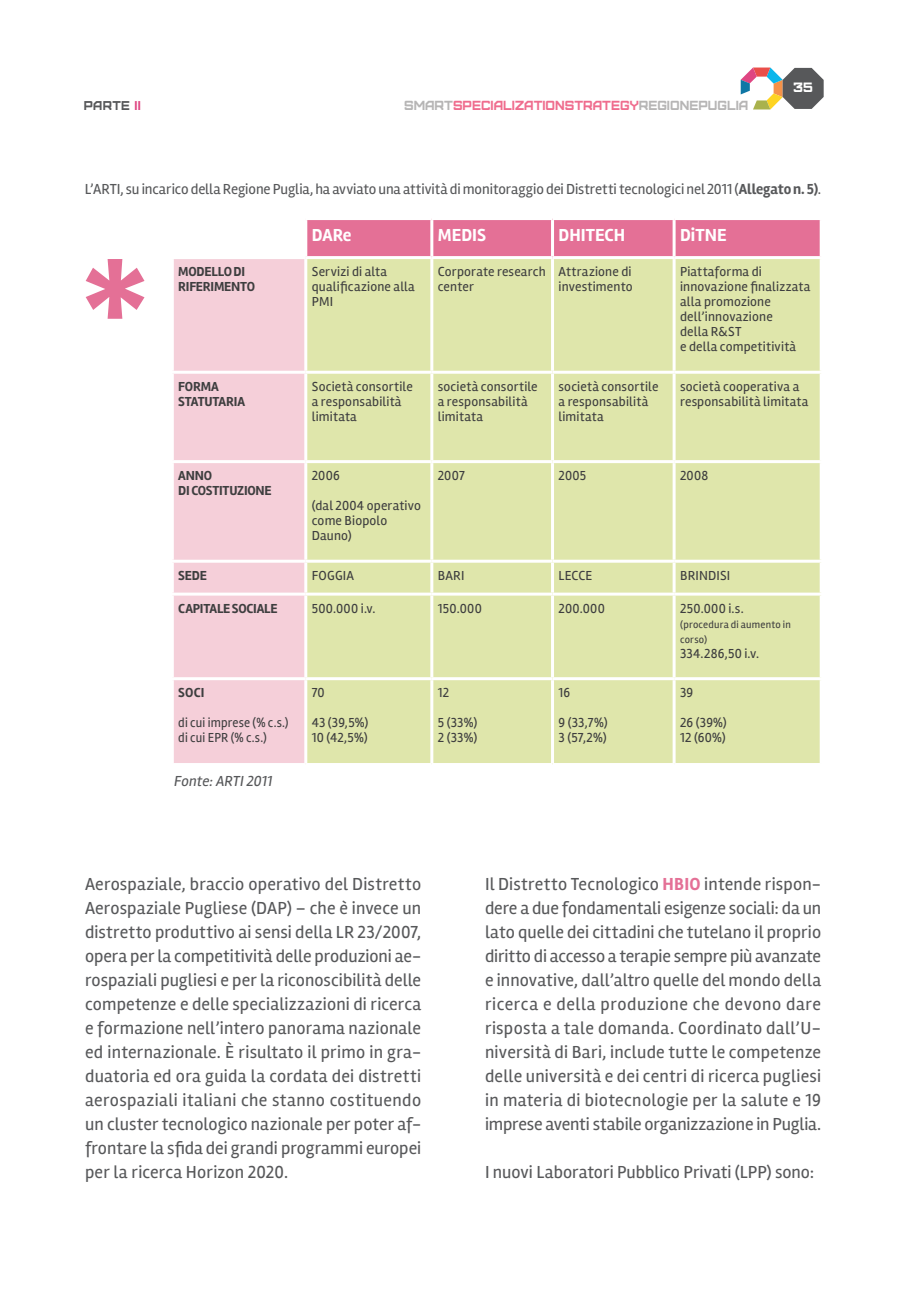
<style>
.page{position:relative;width:919px;height:1289px;background:#fff}
.page>*{position:absolute;margin:0;border:0;box-sizing:border-box;transform-origin:0 0}
.t1{font:192px "Rambla";color:#e47096}
.t2{font:18px/24px "Rambla";color:#57585a;text-align:justify}
.t3{font:700 18px "Rambla";color:#fff}
.t4{font:15px "Rambla";letter-spacing:-.005em;color:#57585a}
.t5{font:italic 15px "Rambla";color:#57585a}
.t6{font:13.5px/15px "Rambla";letter-spacing:.01em;color:#3e3e3f}
.t7{font:700 13.5px/15px "Rambla";letter-spacing:-.015em;color:#3e3e3f}
.t8{font:13.5px/15px "Rambla";letter-spacing:.01em;color:#3e3e3f;scale:.94 1}
.t9{font:13.5px "Furore";color:#fff}
.t10{font:13.2px "Furore";color:#ef6d8e}
.t11{font:12.75px "Furore";letter-spacing:.025em;color:#57585a}
.t12{font:10.5px/15px "Rambla";letter-spacing:.02em;color:#3e3e3f}
.s1{color:#df4682}
.s2{color:#b6b5b5}
.s3{font-weight:700}
.s4{font-weight:700;color:#e47096}
</style>
<div class="page">
<svg style="left:740px;top:68px;width:83px;height:41px"></svg>
<div style="left:307px;top:220px;width:512px;height:36px;background:#e47096"></div>
<div style="left:174px;top:259px;width:130px;height:504px;background:#f5cfd9"></div>
<div style="left:307px;top:259px;width:512px;height:504px;background:#dfe6ab"></div>
<hr style="left:430px;top:220px;width:3px;height:36px;background:#fff">
<hr style="left:551px;top:220px;width:3px;height:36px;background:#fff">
<hr style="left:672px;top:220px;width:3px;height:36px;background:#fff">
<hr style="left:430px;top:259px;width:3px;height:112px;background:#fff">
<hr style="left:551px;top:259px;width:3px;height:112px;background:#fff">
<hr style="left:672px;top:259px;width:3px;height:112px;background:#fff">
<hr style="left:171px;top:371px;width:135px;height:3px;background:#fff">
<hr style="left:306px;top:371px;width:126px;height:3px;background:#fff">
<hr style="left:432px;top:371px;width:120px;height:3px;background:#fff">
<hr style="left:430px;top:374px;width:3px;height:86px;background:#fff">
<hr style="left:552px;top:371px;width:122px;height:3px;background:#fff">
<hr style="left:551px;top:374px;width:3px;height:86px;background:#fff">
<hr style="left:674px;top:371px;width:148px;height:3px;background:#fff">
<hr style="left:672px;top:374px;width:3px;height:86px;background:#fff">
<hr style="left:171px;top:460px;width:135px;height:3px;background:#fff">
<hr style="left:306px;top:460px;width:126px;height:3px;background:#fff">
<hr style="left:432px;top:460px;width:120px;height:3px;background:#fff">
<hr style="left:430px;top:463px;width:3px;height:96px;background:#fff">
<hr style="left:552px;top:460px;width:122px;height:3px;background:#fff">
<hr style="left:551px;top:463px;width:3px;height:96px;background:#fff">
<hr style="left:674px;top:460px;width:148px;height:3px;background:#fff">
<hr style="left:672px;top:463px;width:3px;height:96px;background:#fff">
<hr style="left:171px;top:559px;width:135px;height:3px;background:#fff">
<hr style="left:306px;top:559px;width:126px;height:3px;background:#fff">
<hr style="left:432px;top:559px;width:120px;height:3px;background:#fff">
<hr style="left:430px;top:562px;width:3px;height:30px;background:#fff">
<hr style="left:552px;top:559px;width:122px;height:3px;background:#fff">
<hr style="left:551px;top:562px;width:3px;height:30px;background:#fff">
<hr style="left:674px;top:559px;width:148px;height:3px;background:#fff">
<hr style="left:672px;top:562px;width:3px;height:30px;background:#fff">
<hr style="left:171px;top:592px;width:135px;height:3px;background:#fff">
<hr style="left:306px;top:592px;width:126px;height:3px;background:#fff">
<hr style="left:432px;top:592px;width:120px;height:3px;background:#fff">
<hr style="left:430px;top:595px;width:3px;height:82px;background:#fff">
<hr style="left:552px;top:592px;width:122px;height:3px;background:#fff">
<hr style="left:551px;top:595px;width:3px;height:82px;background:#fff">
<hr style="left:674px;top:592px;width:148px;height:3px;background:#fff">
<hr style="left:672px;top:595px;width:3px;height:82px;background:#fff">
<hr style="left:171px;top:677px;width:135px;height:3px;background:#fff">
<hr style="left:306px;top:677px;width:126px;height:3px;background:#fff">
<hr style="left:432px;top:677px;width:120px;height:3px;background:#fff">
<hr style="left:430px;top:680px;width:3px;height:83px;background:#fff">
<hr style="left:552px;top:677px;width:122px;height:3px;background:#fff">
<hr style="left:551px;top:680px;width:3px;height:83px;background:#fff">
<hr style="left:674px;top:677px;width:148px;height:3px;background:#fff">
<hr style="left:672px;top:680px;width:3px;height:83px;background:#fff">
<p class="t11" style="left:84px;top:97px;width:59px">PARTE <span class="s1">II</span></p>
<p class="t10" style="left:404px;top:97px;width:346px"><span class="s2">SMART</span>SPECIALIZATIONSTRATEGY<span class="s2">REGIONEPUGLIA</span></p>
<p class="t9" style="left:793px;top:79px;width:21px">35</p>
<p class="t4" style="left:85px;top:180px;width:737px">L’ARTI, su incarico della Regione Puglia, ha avviato una attività di monitoraggio dei Distretti tecnologici nel 2011 (<span class="s3">ALLEGATO N. 5)</span>.</p>
<p class="t3" style="left:312px;top:225px;width:41px">DARE</p>
<p class="t3" style="left:438px;top:225px;width:50px">MEDIS</p>
<p class="t3" style="left:558px;top:225px;width:68px">DHITECH</p>
<p class="t3" style="left:680px;top:225px;width:36px">DITNE</p>
<p class="t7" style="left:178px;top:264px;width:78px">MODELLO DI<br>RIFERIMENTO</p>
<p class="t6" style="left:312px;top:264px;width:105px">Servizi di alta qualificazione alla<br>PMI</p>
<p class="t6" style="left:438px;top:264px;width:109px">Corporate research center</p>
<p class="t6" style="left:558px;top:264px;width:76px">Attrazione di investimento</p>
<p class="t6" style="left:680px;top:264px;width:132px">Piattaforma di innovazione finalizzata alla promozione dell’innovazione<br>della R&amp;ST<br>e della competitività</p>
<p class="t7" style="left:178px;top:379px;width:25px">FORMA<br>STATUTARIA</p>
<p class="t6" style="left:312px;top:379px;width:102px">Società consortile a responsabilità limitata</p>
<p class="t6" style="left:438px;top:379px;width:101px">società consortile a responsabilità limitata</p>
<p class="t6" style="left:558px;top:379px;width:101px">società consortile a responsabilità limitata</p>
<p class="t6" style="left:680px;top:379px;width:130px">società cooperativa a responsabilità limitata</p>
<h1 class="t1" style="left:77px;top:214px;width:77px">*</h1>
<p class="t7" style="left:178px;top:468px;width:35px">ANNO<br>DI COSTITU</p>
<p class="t7" style="left:237px;top:483px;width:36px">ZIONE</p>
<p class="t6" style="left:312px;top:468px;width:29px">2006</p>
<p class="t6" style="left:312px;top:498px;width:111px">(dal 2004 operativo come Biopolo<br>Dauno)</p>
<p class="t6" style="left:438px;top:468px;width:28px">2007</p>
<p class="t6" style="left:558px;top:468px;width:29px">2005</p>
<p class="t6" style="left:680px;top:468px;width:30px">2008</p>
<p class="t7" style="left:178px;top:568px;width:30px">SEDE</p>
<p class="t6" style="left:312px;top:567px;width:15px">Foggia</p>
<p class="t6" style="left:438px;top:567px;width:15px">Bari</p>
<p class="t6" style="left:558px;top:567px;width:14px">Lecce</p>
<p class="t6" style="left:680px;top:567px;width:15px">Brindisi</p>
<p class="t7" style="left:178px;top:601px;width:15px">CAPITAL</p>
<p class="t7" style="left:223px;top:601px;width:31px">E SOCIAL</p>
<p class="t7" style="left:270px;top:601px;width:9px">E</p>
<p class="t6" style="left:312px;top:600px;width:65px">500.000 i.v.</p>
<p class="t6" style="left:438px;top:600px;width:45px">150.000</p>
<p class="t6" style="left:558px;top:600px;width:48px">200.000</p>
<p class="t6" style="left:680px;top:600px;width:65px">250.000 i.s.</p>
<p class="t12" style="left:680px;top:616px;width:112px">(procedura di aumento in corso)</p>
<p class="t6" style="left:680px;top:645px;width:80px">334.286,50 i.v.</p>
<p class="t7" style="left:178px;top:685px;width:22px">SOCI</p>
<p class="t8" style="left:178px;top:715px;width:119px">di cui imprese (% c.s.) di cui EPR (% c.s.)</p>
<p class="t6" style="left:312px;top:685px;width:14px">70</p>
<p class="t6" style="left:312px;top:715px;width:58px">43 (39,5%)<br>10 (42,5%)</p>
<p class="t6" style="left:438px;top:685px;width:13px">12</p>
<p class="t6" style="left:438px;top:715px;width:41px">5 (33%)<br>2 (33%)</p>
<p class="t6" style="left:558px;top:685px;width:13px">16</p>
<p class="t6" style="left:558px;top:715px;width:51px">9 (33,7%)<br>3 (57,2%)</p>
<p class="t6" style="left:680px;top:685px;width:15px">39</p>
<p class="t6" style="left:680px;top:715px;width:48px">26 (39%)<br>12 (60%)</p>
<p class="t5" style="left:174px;top:771px;width:100px">Fonte: ARTI 2011</p>
<p class="t2" style="left:85px;top:872px;width:337px">Aerospaziale, braccio operativo del Distretto Aerospaziale Pugliese (DAP) – che è invece un distretto produttivo ai sensi della LR 23/2007, opera per la competitività delle produzioni ae&shy;rospaziali pugliesi e per la riconoscibilità delle competenze e delle specializzazioni di ricerca e formazione nell’intero panorama nazionale ed internazionale. È risultato il primo in gra&shy;duatoria ed ora guida la cordata dei distretti aerospaziali italiani che stanno costituendo un cluster tecnologico nazionale per poter af&shy;frontare la sfida dei grandi programmi europei per la ricerca Horizon 2020.</p>
<p class="t2" style="left:485px;top:872px;width:337px">Il Distretto Tecnologico <span class="s4">HBIO</span> intende rispon&shy;dere a due fondamentali esigenze sociali: da un lato quelle dei cittadini che tutelano il proprio diritto di accesso a terapie sempre più avanzate e innovative, dall’altro quelle del mondo della ricerca e della produzione che devono dare risposta a tale domanda. Coordinato dall’U&shy;niversità di Bari, include tutte le competenze delle università e dei centri di ricerca pugliesi in materia di biotecnologie per la salute e 19 imprese aventi stabile organizzazione in Puglia.</p>
<p class="t2" style="left:485px;top:1160px;width:331px">I nuovi Laboratori Pubblico Privati (LPP) sono:</p>
</div>
